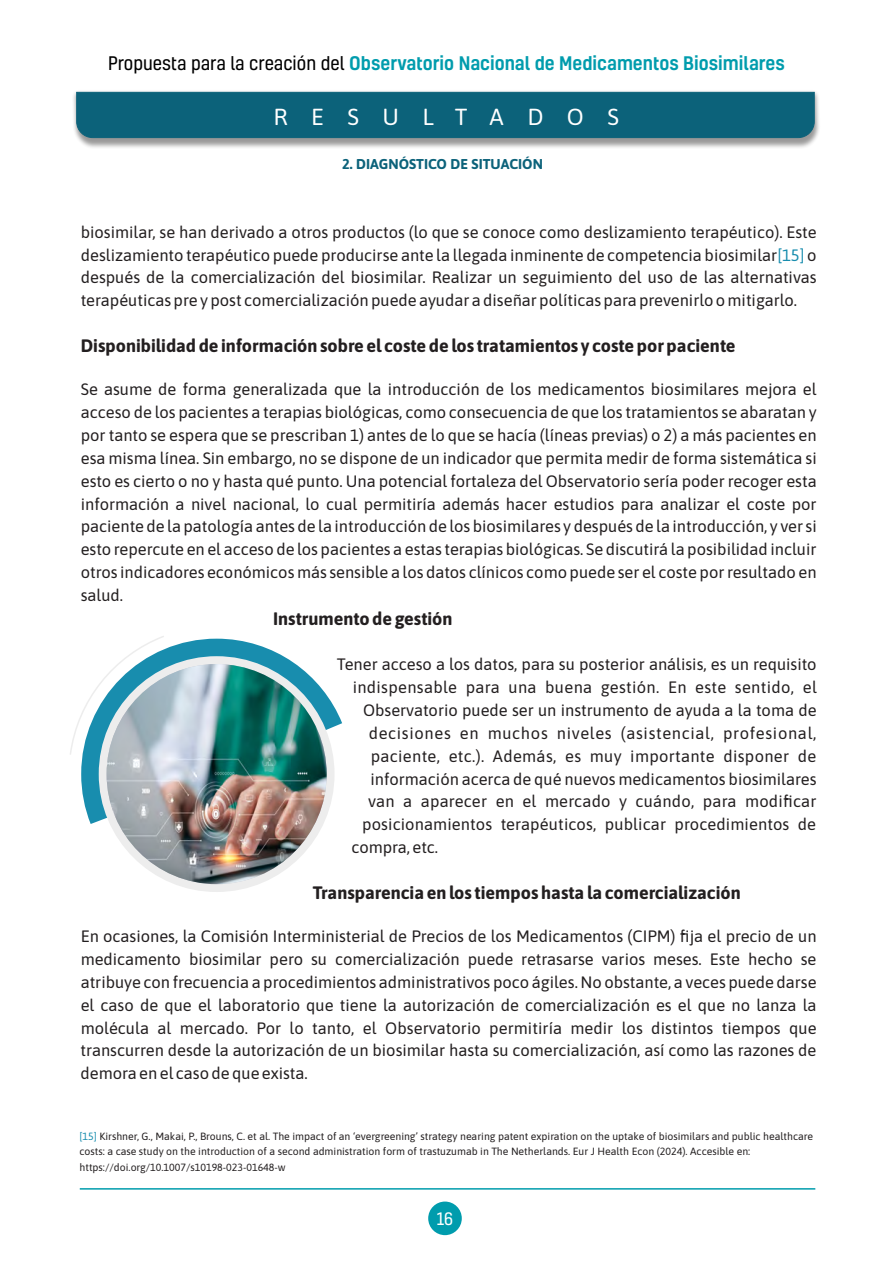
<style>
.page{position:relative;width:893px;height:1263px;background:#fff}
.page>*{position:absolute;margin:0;border:0;box-sizing:border-box;transform-origin:0 0}
.t1{font:23.25px "Asap";letter-spacing:1.01em;color:#fff}
.t2{font:700 18px "Asap";color:#231f20}
.t3{font:500 18px "Kelson";color:#009cad}
.t4{font:16.5px/22.8px "Asap";color:#231f20;text-align:justify}
.t5{font:16.5px "Asap";letter-spacing:.02em;color:#231f20}
.t6{font:16.5px "Asap";letter-spacing:.04em;color:#231f20}
.t7{font:16.5px "Kelson";color:#fff}
.t8{font:700 14.25px "Asap";color:#0c627a}
.t9{font:10.5px/15.5px "Asap";color:#231f20}
.s1{font-weight:400;color:#000}
.s2{color:#188dae}
</style>
<div class="page">
<div style="left:428px;top:1201px;width:34px;height:34px;background:#009cad;border-radius:50%"></div>
<hr style="left:80px;top:1188px;width:735px;height:1px;background:#009cad">
<svg style="left:73px;top:92px;width:746px;height:56px;background:#bbb"></svg>
<div style="left:76px;top:91px;width:739px;height:47px;background:#0c627a"></div>
<svg style="left:81px;top:638px;width:261px;height:210px"></svg>
<div style="left:99px;top:656px;width:236px;height:236px;background:#ededed;border-radius:50%"></div>
<img style="left:107px;top:664px;width:220px;height:220px;border-radius:50%">
<svg style="left:70px;top:636px;width:96px;height:120px"></svg>
<p class="t3" style="left:108px;top:56px;width:678px"><span class="s1">Propuesta para la creación del</span> Observatorio Nacional de Medicamentos Biosimilares</p>
<h1 class="t1" style="left:274px;top:103px;width:347px">RESULTADOS</h1>
<p class="t8" style="left:342px;top:156px;width:202px">2. DIAGNÓSTICO DE SITUACIÓN</p>
<p class="t4" style="left:81px;top:220px;width:737px">biosimilar, se han derivado a otros productos (lo que se conoce como deslizamiento terapéutico). Este deslizamiento terapéutico puede producirse ante la llegada inminente de competencia biosimilar<span class="s2">[15]</span> o después de la comercialización del biosimilar. Realizar un seguimiento del uso de las alternativas terapéuticas pre y post comercialización puede ayudar a diseñar políticas para prevenirlo o mitigarlo.</p>
<p class="t2" style="left:81px;top:335px;width:656px">Disponibilidad de información sobre el coste de los tratamientos y coste por paciente</p>
<p class="t4" style="left:81px;top:378px;width:737px">Se asume de forma generalizada que la introducción de los medicamentos biosimilares mejora el acceso de los pacientes a terapias biológicas, como consecuencia de que los tratamientos se abaratan y por tanto se espera que se prescriban 1) antes de lo que se hacía (líneas previas) o 2) a más pacientes en esa misma línea. Sin embargo, no se dispone de un indicador que permita medir de forma sistemática si esto es cierto o no y hasta qué punto. Una potencial fortaleza del Observatorio sería poder recoger esta información a nivel nacional, lo cual permitiría además hacer estudios para analizar el coste por paciente de la patología antes de la introducción de los biosimilares y después de la introducción, y ver si esto repercute en el acceso de los pacientes a estas terapias biológicas. Se discutirá la posibilidad incluir otros indicadores económicos más sensible a los datos clínicos como puede ser el coste por resultado en salud.</p>
<p class="t2" style="left:273px;top:608px;width:181px">Instrumento de gestión</p>
<p class="t4" style="left:337px;top:653px;width:481px">Tener acceso a los datos, para su posterior análisis, es un requisito</p>
<p class="t5" style="left:353px;top:678px;width:466px">indispensable para una buena gestión. En este sentido, el</p>
<p class="t4" style="left:363px;top:699px;width:455px">Observatorio puede ser un instrumento de ayuda a la toma de</p>
<p class="t6" style="left:369px;top:723px;width:449px">decisiones en muchos niveles (asistencial, profesional,</p>
<p class="t5" style="left:371px;top:746px;width:447px">paciente, etc.). Además, es muy importante disponer de</p>
<p class="t4" style="left:371px;top:767px;width:447px">información acerca de qué nuevos medicamentos biosimilares</p>
<p class="t4" style="left:368px;top:790px;width:450px">van a aparecer en el mercado y cuándo, para modificar</p>
<p class="t4" style="left:362px;top:813px;width:456px">posicionamientos terapéuticos, publicar procedimientos de</p>
<p class="t4" style="left:351px;top:836px;width:88px">compra, etc.</p>
<p class="t2" style="left:313px;top:882px;width:430px">Transparencia en los tiempos hasta la comercialización</p>
<p class="t4" style="left:81px;top:925px;width:738px">En ocasiones, la Comisión Interministerial de Precios de los Medicamentos (CIPM) fija el precio de un medicamento biosimilar pero su comercialización puede retrasarse varios meses. Este hecho se atribuye con frecuencia a procedimientos administrativos poco ágiles. No obstante, a veces puede darse el caso de que el laboratorio que tiene la autorización de comercialización es el que no lanza la molécula al mercado. Por lo tanto, el Observatorio permitiría medir los distintos tiempos que transcurren desde la autorización de un biosimilar hasta su comercialización, así como las razones de demora en el caso de que exista.</p>
<p class="t9" style="left:80px;top:1128px;width:735px"><span class="s2">[15]</span> Kirshner, G., Makai, P., Brouns, C. et al. The impact of an ‘evergreening’ strategy nearing patent expiration on the uptake of biosimilars and public healthcare costs: a case study on the introduction of a second administration form of trastuzumab in The Netherlands. Eur J Health Econ (2024). Accesible en: https://doi.org/10.1007/s10198-023-01648-w</p>
<p class="t7" style="left:437px;top:1212px;width:18px">16</p>
</div>
